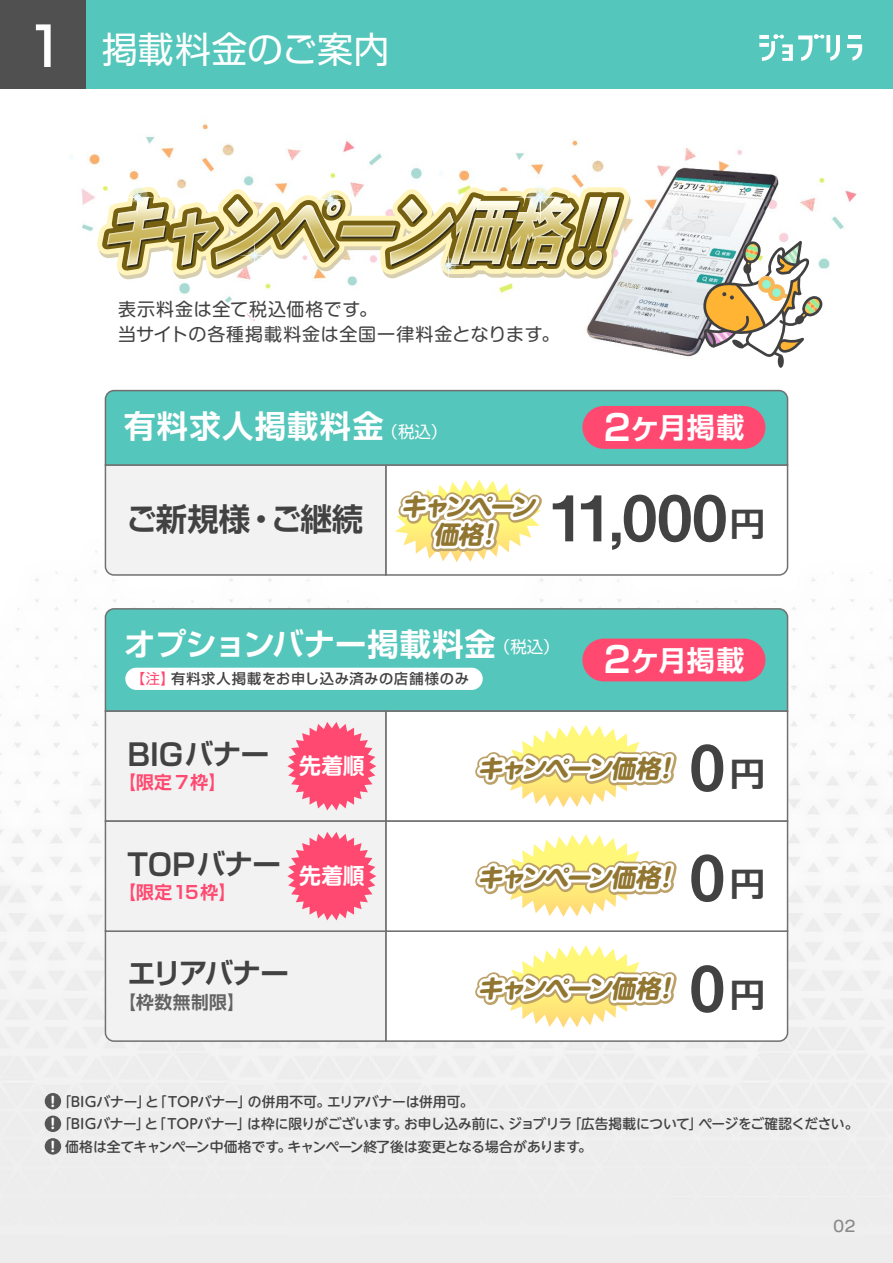
<style>
.page{position:relative;width:893px;height:1263px;background:#fff}
.page>*{position:absolute;margin:0;border:0;box-sizing:border-box;transform-origin:0 0}
.t1{font:63px/110.7px "Midashi Go Pr 6 MB31";color:#424242}
.t2{font:36px "Shin Go Pro";letter-spacing:.005em;color:#fff}
.t3{font:700 31.5px "Shin Go Pro De";color:#424242}
.t4{font:700 31.35px "Shin Go Pro De";color:#fff}
.t5{font:700 31.35px "Shin Go Pro De";letter-spacing:.03em;color:#fff}
.t6{font:700 30px "Shin Go Pro De";letter-spacing:-.01em;color:#424242}
.t7{font:700 28.5px "Shin Go Pro De";letter-spacing:-.075em;color:#424242}
.t8{font:700 28.05px "Shin Go Pro De";letter-spacing:.015em;color:#fff}
.t9{font:italic 700 24.9px/27.3px "Shin M Go Pro";color:#917631;text-align:center}
.t10{font:700 21.9px "Shin M Go Pro De";color:#fff}
.t11{font:18px/25.5px "Shin M Go Pro";letter-spacing:.035em;color:#424242}
.t12{font:700 17.85px "Shin Go Pro De";letter-spacing:.05em;color:#ff4970}
.t13{font:700 17.85px "Shin Go Pro De";letter-spacing:.025em;color:#636363}
.t14{font:500 15px "K Shin M Go Std";color:#898989}
.t15{font:500 14.25px "Shin Go Pro";letter-spacing:.045em;color:#424242}
.t16{font:500 13.8px "UD Shin M Go Pro";letter-spacing:-.01em;color:#424242}
.t17{font:700 13.8px "UD Shin M Go Pro";color:#fff}
.s1{font-weight:500;font-size:54px}
.s2{font-family:"Shin Go Pro";font-weight:400;font-size:16.35px}
.s3{font-size:35.55px}
.s4{font-family:"Shin Go Pro De";font-weight:700;font-size:31.95px}
.s5{font-family:"Koz Go Pro";font-weight:400;color:#ff4970}
.s6{font-weight:400;color:#ff4970}
.s7{font-size:28.5px}
.s8{font-weight:700;color:#fff}
</style>
<div class="page">
<img style="left:0;top:147px;width:893px;height:1116px">
<div style="left:104px;top:389px;width:685px;height:77px;background:#55c6bb"></div>
<div style="left:104px;top:607px;width:685px;height:106px;background:#55c6bb"></div>
<div style="left:0;top:0;width:893px;height:89px;background:#55c6bb"></div>
<svg style="left:847px;top:36px;width:15px;height:25px"></svg>
<svg style="left:759px;top:34px;width:81px;height:27px"></svg>
<div style="left:385px;top:710px;width:403px;height:112px;background:#fff;border:2px solid #707070"></div>
<div style="left:385px;top:820px;width:403px;height:112px;background:#fff;border:2px solid #707070"></div>
<div style="left:105px;top:710px;width:282px;height:112px;background:#f2f2f2;border:2px solid #707070"></div>
<div style="left:105px;top:820px;width:282px;height:112px;background:#f2f2f2;border:2px solid #707070"></div>
<div style="left:0;top:0;width:86px;height:89px;background:#505050"></div>
<div style="left:582px;top:639px;width:183px;height:42px;background:#ff4970;border-radius:21px"></div>
<div style="left:125px;top:668px;width:358px;height:22px;background:#fff;border-radius:11px"></div>
<div style="left:582px;top:406px;width:183px;height:43px;background:#ff4970;border-radius:21px"></div>
<div style="left:778px;top:354px;width:6px;height:14px;background:#414141;border-radius:50%"></div>
<svg style="left:701px;top:239px;width:123px;height:121px"></svg>
<div style="left:760px;top:278px;width:13px;height:13px;background:#92f4d1;border-radius:50%"></div>
<div style="left:758px;top:276px;width:17px;height:17px;border:4px solid #f9b858;border-radius:50%"></div>
<svg style="left:287px;top:722px;width:89px;height:88px"></svg>
<svg style="left:287px;top:832px;width:89px;height:88px"></svg>
<svg style="left:83px;top:121px;width:589px;height:229px"></svg>
<div style="left:45px;top:1093px;width:16px;height:16px;background:#565656;border-radius:50%"></div>
<div style="left:45px;top:1115px;width:16px;height:17px;background:#565656;border-radius:50%"></div>
<div style="left:45px;top:1138px;width:16px;height:16px;background:#565656;border-radius:50%"></div>
<svg style="left:104px;top:463px;width:683px;height:113px"></svg>
<svg style="left:475px;top:725px;width:202px;height:82px"></svg>
<svg style="left:475px;top:834px;width:202px;height:83px"></svg>
<svg style="left:104px;top:930px;width:683px;height:112px"></svg>
<h2 class="t2" style="left:25px;top:20px;width:366px"><span class="s1">1</span> 掲載料金のご案内</h2>
<h3 class="t11" style="left:118px;top:294px;width:443px">表示料金は全て税込価格です。<br>当サイトの各種掲載料金は全国一律料金となります。</h3>
<h3 class="t5" style="left:124px;top:401px;width:324px">有料求人掲載料金<span class="s2">（税込）</span></h3>
<h3 class="t8" style="left:604px;top:404px;width:142px"><span class="s3">2</span>ケ月掲載</h3>
<h3 class="t3" style="left:126px;top:493px;width:239px">ご新規様・ご継続</h3>
<h3 class="t9" style="left:401px;top:490px;width:142px">キャンペーン価格!</h3>
<h1 class="t1" style="left:550px;top:459px;width:217px">11,000<span class="s4">円</span></h1>
<h3 class="t4" style="left:124px;top:618px;width:437px">オプションバナー掲載料金<span class="s2">（税込）</span></h3>
<p class="t15" style="left:131px;top:667px;width:339px"><span class="s5">【</span><span class="s6">注】</span>有料求人掲載をお申し込み済みの店舗様のみ</p>
<h3 class="t8" style="left:604px;top:637px;width:142px"><span class="s3">2</span>ケ月掲載</h3>
<h3 class="t6" style="left:127px;top:730px;width:143px">BIG<span class="s7">バナー</span></h3>
<p class="t12" style="left:118px;top:768px;width:109px">【限定 7枠】</p>
<h3 class="t10" style="left:299px;top:748px;width:67px">先着順</h3>
<h3 class="t6" style="left:127px;top:840px;width:155px">TOP<span class="s7">バナー</span></h3>
<p class="t12" style="left:118px;top:878px;width:119px">【限定15枠】</p>
<h3 class="t10" style="left:299px;top:858px;width:67px">先着順</h3>
<h3 class="t7" style="left:127px;top:950px;width:163px">エリアバナー</h3>
<p class="t13" style="left:118px;top:988px;width:128px">【枠数無制限】</p>
<h3 class="t9" style="left:477px;top:751px;width:200px">キャンペーン価格!</h3>
<h1 class="t1" style="left:690px;top:709px;width:77px">0<span class="s4">円</span></h1>
<h3 class="t9" style="left:477px;top:861px;width:200px">キャンペーン価格!</h3>
<h3 class="t9" style="left:477px;top:971px;width:200px">キャンペーン価格!</h3>
<h1 class="t1" style="left:690px;top:819px;width:77px">0<span class="s4">円<br></span>0<span class="s4">円</span></h1>
<p class="t16" style="left:51px;top:1090px;width:425px"><span class="s8">!</span> 「BIGバナー」と「TOPバナー」の併用不可。エリアバナーは併用可。</p>
<p class="t16" style="left:51px;top:1113px;width:809px"><span class="s8">!</span> 「BIGバナー」と「TOPバナー」は枠に限りがございます。お申し込み前に、ジョブリラ「広告掲載について」ページをご確認ください。</p>
<p class="t16" style="left:65px;top:1135px;width:528px">価格は全てキャンペーン中価格です。キャンペーン終了後は変更となる場合があります。</p>
<p class="t17" style="left:51px;top:1135px;width:6px">!</p>
<p class="t14" style="left:833px;top:1215px;width:24px">02</p>
</div>
